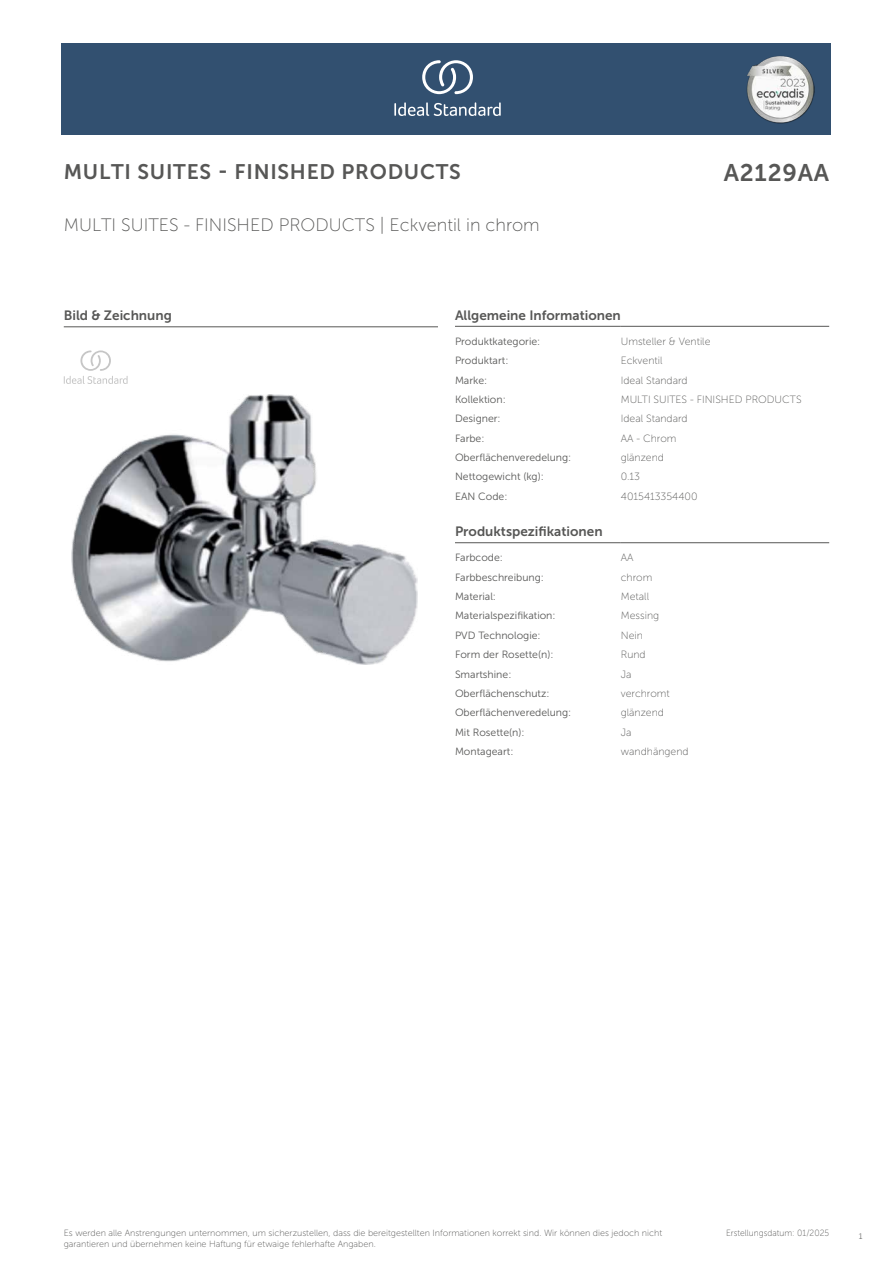
<style>
.page{position:relative;width:893px;height:1263px;background:#fff}
.page>*{position:absolute;margin:0;border:0;box-sizing:border-box;transform-origin:0 0}
.t1{font:24px "Museo Sans 700";letter-spacing:.035em;color:#575756}
.t2{font:21px "Museo Sans 700";letter-spacing:.035em;color:#575756}
.t3{font:18px "Museo Sans 100";color:#575756}
.t4{font:13.5px "Museo Sans 700";color:#575756}
.t5{font:10.5px "Museo Sans 300";color:#575756}
.t6{font:10.5px "Museo Sans 100";color:#575756}
.t7{font:9px/10.8px "Museo Sans 100";color:#575756}
.t8{font:9px "Museo Sans 100";color:#575756;scale:.95 1}
.t9{font:300 9px "Calibri";color:#575756;scale:.95 1}
</style>
<div class="page">
<div style="left:62px;top:43px;width:769px;height:91px;background:#325070"></div>
<hr style="left:455px;top:326px;width:166px;height:1px;background:#575756">
<hr style="left:621px;top:326px;width:208px;height:1px;background:#575756">
<hr style="left:455px;top:542px;width:166px;height:1px;background:#575756">
<hr style="left:621px;top:542px;width:208px;height:1px;background:#575756">
<hr style="left:64px;top:327px;width:374px;height:1px;background:#575756">
<svg style="left:64px;top:350px;width:64px;height:34px"></svg>
<img style="left:72px;top:395px;width:345px;height:269px">
<svg style="left:394px;top:102px;width:107px;height:14px"></svg>
<svg style="left:422px;top:60px;width:51px;height:34px"></svg>
<img style="left:746px;top:56px;width:68px;height:67px">
<h2 class="t2" style="left:64px;top:160px;width:399px">MULTI SUITES - FINISHED PRODUCTS</h2>
<h1 class="t1" style="left:724px;top:160px;width:107px">A2129AA</h1>
<h3 class="t3" style="left:64px;top:215px;width:477px">MULTI SUITES - FINISHED PRODUCTS | Eckventil in chrom</h3>
<p class="t4" style="left:64px;top:308px;width:110px">Bild &amp; Zeichnung</p>
<p class="t4" style="left:455px;top:308px;width:167px">Allgemeine Informationen</p>
<p class="t5" style="left:455px;top:336px;width:87px">Produktkategorie:</p>
<p class="t6" style="left:621px;top:336px;width:91px">Umsteller &amp; Ventile</p>
<p class="t5" style="left:455px;top:355px;width:55px">Produktart:</p>
<p class="t6" style="left:621px;top:355px;width:43px">Eckventil</p>
<p class="t5" style="left:455px;top:374px;width:34px">Marke:</p>
<p class="t6" style="left:621px;top:374px;width:68px">Ideal Standard</p>
<p class="t5" style="left:455px;top:394px;width:52px">Kollektion:</p>
<p class="t6" style="left:621px;top:394px;width:182px">MULTI SUITES - FINISHED PRODUCTS</p>
<p class="t5" style="left:455px;top:413px;width:47px">Designer:</p>
<p class="t6" style="left:621px;top:413px;width:68px">Ideal Standard</p>
<p class="t5" style="left:455px;top:432px;width:31px">Farbe:</p>
<p class="t6" style="left:621px;top:433px;width:57px">AA - Chrom</p>
<p class="t5" style="left:455px;top:452px;width:118px">Oberflächenveredelung:</p>
<p class="t6" style="left:621px;top:452px;width:45px">glänzend</p>
<p class="t5" style="left:455px;top:471px;width:90px">Nettogewicht (kg):</p>
<p class="t6" style="left:621px;top:471px;width:21px">0.13</p>
<p class="t5" style="left:455px;top:491px;width:54px">EAN Code:</p>
<p class="t6" style="left:621px;top:491px;width:78px">4015413354400</p>
<p class="t4" style="left:455px;top:524px;width:149px">Produktspezifikationen</p>
<p class="t5" style="left:455px;top:552px;width:49px">Farbcode:</p>
<p class="t6" style="left:621px;top:552px;width:14px">AA</p>
<p class="t5" style="left:455px;top:571px;width:90px">Farbbeschreibung:</p>
<p class="t6" style="left:621px;top:572px;width:33px">chrom</p>
<p class="t5" style="left:455px;top:591px;width:43px">Material:</p>
<p class="t6" style="left:621px;top:591px;width:30px">Metall</p>
<p class="t5" style="left:455px;top:610px;width:102px">Materialspezifikation:</p>
<p class="t6" style="left:621px;top:610px;width:40px">Messing</p>
<p class="t5" style="left:455px;top:629px;width:87px">PVD Technologie:</p>
<p class="t6" style="left:621px;top:630px;width:24px">Nein</p>
<p class="t5" style="left:455px;top:649px;width:100px">Form der Rosette(n):</p>
<p class="t6" style="left:621px;top:649px;width:26px">Rund</p>
<p class="t5" style="left:455px;top:668px;width:58px">Smartshine:</p>
<p class="t6" style="left:621px;top:668px;width:12px">Ja</p>
<p class="t5" style="left:455px;top:688px;width:96px">Oberflächenschutz:</p>
<p class="t6" style="left:621px;top:688px;width:50px">verchromt</p>
<p class="t5" style="left:455px;top:707px;width:118px">Oberflächenveredelung:</p>
<p class="t6" style="left:621px;top:707px;width:45px">glänzend</p>
<p class="t5" style="left:455px;top:726px;width:71px">Mit Rosette(n):</p>
<p class="t6" style="left:621px;top:726px;width:12px">Ja</p>
<p class="t5" style="left:455px;top:746px;width:60px">Montageart:</p>
<p class="t6" style="left:621px;top:746px;width:69px">wandhängend</p>
<p class="t7" style="left:64px;top:1227px;width:600px">Es werden alle Anstrengungen unternommen, um sicherzustellen, dass die bereitgestellten Informationen korrekt sind. Wir können dies jedoch nicht garantieren und übernehmen keine Haftung für etwaige fehlerhafte Angaben.</p>
<p class="t8" style="left:726px;top:1228px;width:110px">Erstellungsdatum: 01/2025</p>
<p class="t9" style="left:858px;top:1230px;width:6px">1</p>
</div>
